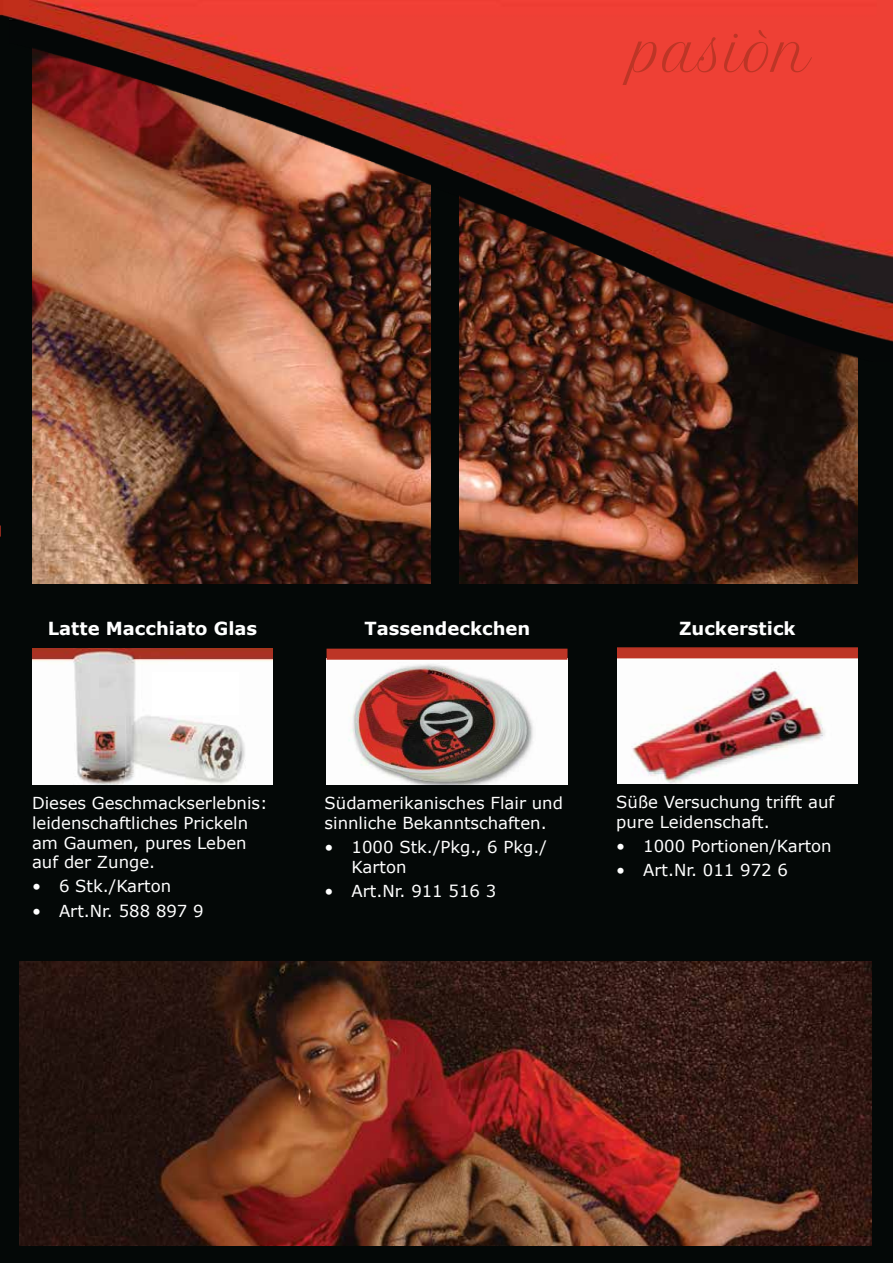
<style>
.page{position:relative;width:893px;height:1263px;background:#040807}
.page>*{position:absolute;margin:0;border:0;box-sizing:border-box;transform-origin:0 0}
.t1{font:60px "Petit Formal Script";color:#bd3526}
.t2{font:51px "Petit Formal Script";color:#bd3526}
.t3{font:700 18px "Verdana";color:#fff}
.t4{font:16.5px/19.8px "Verdana";color:#fff}
</style>
<div class="page">
<svg style="left:0;top:525px;width:1px;height:12px"></svg>
<img style="left:32px;top:648px;width:241px;height:137px">
<div style="left:152px;top:672px;width:87px;height:42px;background:#fff"></div>
<img style="left:32px;top:361px;width:399px;height:222px">
<img style="left:459px;top:361px;width:399px;height:222px">
<img style="left:617px;top:658px;width:241px;height:126px">
<div style="left:617px;top:647px;width:241px;height:11px;background:#bd3526;border:2px solid #bd3526"></div>
<img style="left:327px;top:660px;width:240px;height:124px">
<div style="left:327px;top:649px;width:240px;height:11px;background:#bd3526;border:2px solid #bd3526"></div>
<img style="left:10px;top:342px;width:883px;height:19px">
<img style="left:1px;top:0;width:892px;height:342px">
<img style="left:19px;top:961px;width:853px;height:285px">
<img style="left:0;top:904px;width:1px;height:359px">
<h2 class="t2" style="left:633px;top:21px;width:180px">pasiòn</h2>
<h1 class="t1" style="left:649px;top:20px;width:212px">pasiòn</h1>
<p class="t3" style="left:48px;top:616px;width:211px">Latte Macchiato Glas</p>
<p class="t3" style="left:364px;top:616px;width:167px">Tassendeckchen</p>
<p class="t3" style="left:679px;top:616px;width:118px">Zuckerstick</p>
<p class="t4" style="left:32px;top:793px;width:237px">Dieses Geschmackserlebnis: leidenschaftliches Prickeln am Gaumen, pures Leben auf der Zunge.</p>
<p class="t4" style="left:32px;top:877px;width:141px">• 6 Stk./Karton</p>
<p class="t4" style="left:32px;top:901px;width:173px">• Art.Nr. 588 897 9</p>
<p class="t4" style="left:325px;top:793px;width:240px">Südamerikanisches Flair und sinnliche Bekanntschaften.</p>
<p class="t4" style="left:352px;top:837px;width:197px;text-indent:-27px">• 1000 Stk./Pkg., 6 Pkg./<br>Karton</p>
<p class="t4" style="left:325px;top:881px;width:173px">• Art.Nr. 911 516 3</p>
<p class="t4" style="left:616px;top:793px;width:220px">Süße Versuchung trifft auf pure Leidenschaft.</p>
<p class="t4" style="left:616px;top:836px;width:217px">• 1000 Portionen/Karton</p>
<p class="t4" style="left:616px;top:860px;width:173px">• Art.Nr. 011 972 6</p>
</div>
